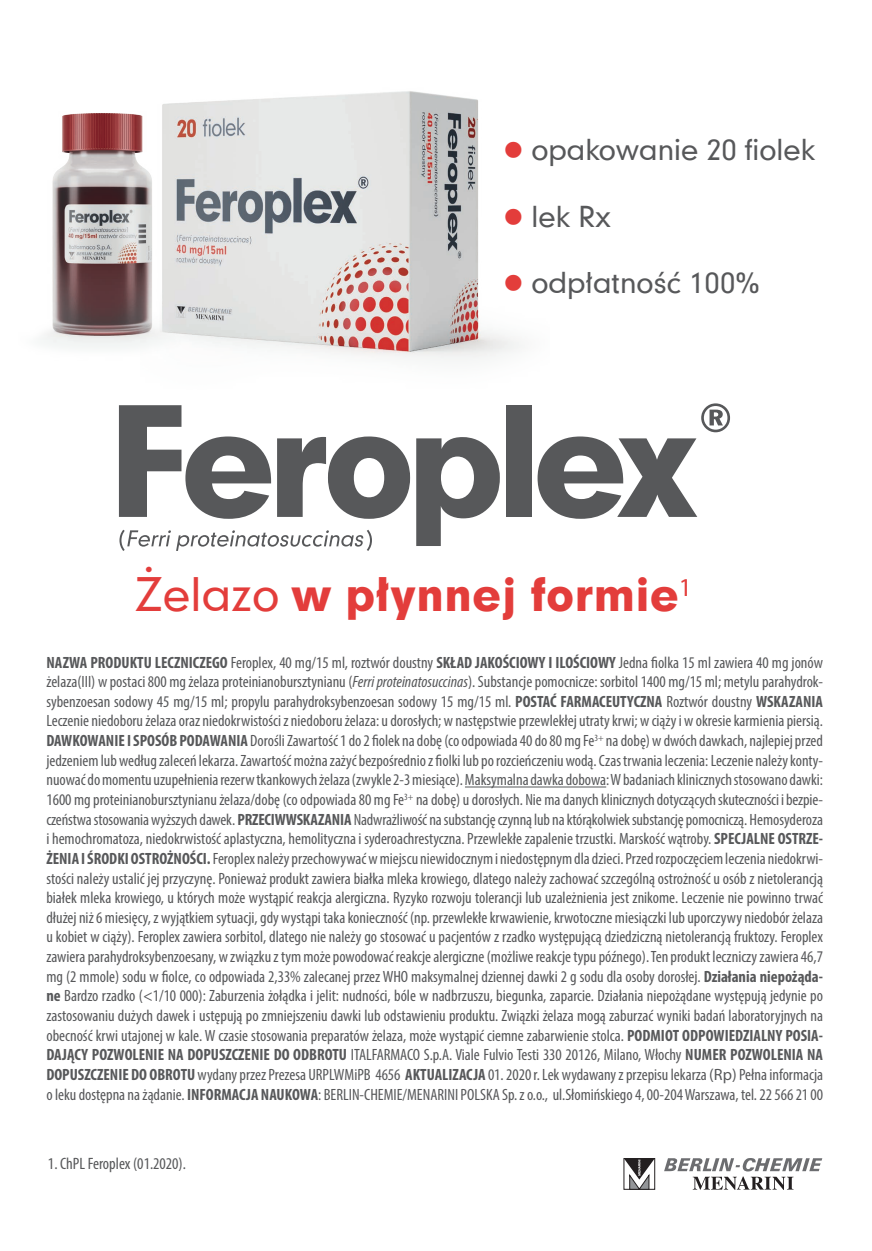
<style>
.page{position:relative;width:872px;height:1251px;background:#fff}
.page>*{position:absolute;margin:0;border:0;box-sizing:border-box;transform-origin:0 0}
.t1{font:44.25px "Geometric 706 Blk EU";color:#e33d3b}
.t2{font:27.6px "Geometric 706 Md EU";color:#57585a}
.t3{font:condensed 16.5px "Myriad Pro";color:#57585a}
.t4{font:condensed 16.35px/19.6px "Myriad Pro";color:#57585a;text-align:justify}
.s1{color:#e33d3b}
.s2{font-family:"Geometric 706 Md EU"}
.s3{font-weight:700}
.s4{font-style:italic}
.s5{font-stretch:normal}
</style>
<div class="page">
<img style="left:187px;top:91px;width:335px;height:269px">
<img style="left:40px;top:103px;width:147px;height:246px">
<svg style="left:664px;top:1158px;width:158px;height:31px"></svg>
<svg style="left:623px;top:1158px;width:32px;height:31px"></svg>
<svg style="left:119px;top:405px;width:152px;height:113px"></svg>
<svg style="left:277px;top:436px;width:133px;height:82px"></svg>
<svg style="left:416px;top:437px;width:84px;height:109px"></svg>
<div style="left:506px;top:405px;width:25px;height:112px;background:#57585a"></div>
<svg style="left:537px;top:403px;width:193px;height:115px"></svg>
<svg style="left:119px;top:529px;width:253px;height:22px"></svg>
<hr style="left:465px;top:786px;width:141px;height:1px;background:#57585a">
<h2 class="t2" style="left:503px;top:131px;width:314px"><span class="s1">●</span> opakowanie 20 fiolek</h2>
<h2 class="t2" style="left:503px;top:198px;width:109px"><span class="s1">●</span> lek Rx</h2>
<h2 class="t2" style="left:503px;top:264px;width:258px"><span class="s1">●</span> odpłatność 100%</h2>
<h1 class="t1" style="left:135px;top:563px;width:558px"><span class="s2">Żelazo</span> w płynnej formie<sup>1</sup></h1>
<p class="t4" style="left:46px;top:652px;width:778px"><span class="s3">NAZWA PRODUKTU LECZNICZEGO</span> Feroplex, 40 mg/15 ml, roztwór doustny <span class="s3">SKŁAD JAKOŚCIOWY I ILOŚCIOWY</span> Jedna fiolka 15 ml zawiera 40 mg jonów żelaza(III) w postaci 800 mg żelaza proteinianobursztynianu (<span class="s4">Ferri proteinatosuccinas</span>). Substancje pomocnicze: sorbitol 1400 mg/15 ml; metylu parahydrok&shy;sybenzoesan sodowy 45 mg/15 ml; propylu parahydroksybenzoesan sodowy 15 mg/15 ml. <span class="s3">POSTAĆ FARMACEUTYCZNA</span> Roztwór doustny <span class="s3">WSKAZANIA </span>Leczenie niedoboru żelaza oraz niedokrwistości z niedoboru żelaza: u dorosłych; w następstwie przewlekłej utraty krwi; w ciąży i w okresie karmienia piersią.<br><span class="s3">DAWKOWANIE I SPOSÓB PODAWANIA</span> Dorośli Zawartość 1 do 2 fiolek na dobę (co odpowiada 40 do 80 mg Fe<sup>3+</sup> na dobę) w dwóch dawkach, najlepiej przed jedzeniem lub według zaleceń lekarza. Zawartość można zażyć bezpośrednio z fiolki lub po rozcieńczeniu wodą. Czas trwania leczenia: Leczenie należy konty&shy;nuować do momentu uzupełnienia rezerw tkankowych żelaza (zwykle 2-3 miesiące). Maksymalna dawka dobowa: W badaniach klinicznych stosowano dawki:<br>1600 mg proteinianobursztynianu żelaza/dobę (co odpowiada 80 mg Fe<sup>3+</sup> na dobę) u dorosłych. Nie ma danych klinicznych dotyczących skuteczności i bezpie&shy;czeństwa stosowania wyższych dawek. <span class="s3">PRZECIWWSKAZANIA</span> Nadwrażliwość na substancję czynną lub na którąkolwiek substancję pomocniczą. Hemosyderoza i hemochromatoza, niedokrwistość aplastyczna, hemolityczna i syderoachrestyczna. Przewlekłe zapalenie trzustki. Marskość wątroby. <span class="s3">SPECJALNE OSTRZE-ŻENIA I ŚRODKI OSTROŻNOŚCI.</span> Feroplex należy przechowywać w miejscu niewidocznym i niedostępnym dla dzieci. Przed rozpoczęciem leczenia niedokrwi&shy;stości należy ustalić jej przyczynę. Ponieważ produkt zawiera białka mleka krowiego, dlatego należy zachować szczególną ostrożność u osób z nietolerancją białek mleka krowiego, u których może wystąpić reakcja alergiczna. Ryzyko rozwoju tolerancji lub uzależnienia jest znikome. Leczenie nie powinno trwać dłużej niż 6 miesięcy, z wyjątkiem sytuacji, gdy wystąpi taka konieczność (np. przewlekłe krwawienie, krwotoczne miesiączki lub uporczywy niedobór żelaza u kobiet w ciąży). Feroplex zawiera sorbitol, dlatego nie należy go stosować u pacjentów z rzadko występującą dziedziczną nietolerancją fruktozy. Feroplex zawiera parahydroksybenzoesany, w związku z tym może powodować reakcje alergiczne (możliwe reakcje typu późnego). Ten produkt leczniczy zawiera 46,7 mg (2 mmole) sodu w fiolce, co odpowiada 2,33% zalecanej przez WHO maksymalnej dziennej dawki 2 g sodu dla osoby dorosłej. <span class="s3">Działania niepożąda&shy;ne</span> Bardzo rzadko (&lt;1/10 000): Zaburzenia żołądka i jelit: nudności, bóle w nadbrzuszu, biegunka, zaparcie. Działania niepożądane występują jedynie po zastosowaniu dużych dawek i ustępują po zmniejszeniu dawki lub odstawieniu produktu. Związki żelaza mogą zaburzać wyniki badań laboratoryjnych na obecność krwi utajonej w kale. W czasie stosowania preparatów żelaza, może wystąpić ciemne zabarwienie stolca. <span class="s3">PODMIOT ODPOWIEDZIALNY POSIA-DAJĄCY POZWOLENIE NA DOPUSZCZENIE DO ODBROTU</span> ITALFARMACO S.p.A. Viale Fulvio Testi 330 20126, Milano, Włochy <span class="s3">NUMER POZWOLENIA NA DOPUSZCZENIE DO OBROTU</span> wydany przez Prezesa URPLWMiPB 4656 <span class="s3">AKTUALIZACJA</span> 01. 2020 r. Lek wydawany z przepisu lekarza <span class="s5">(Rp)</span> Pełna informacja o leku dostępna na żądanie. <span class="s3">INFORMACJA NAUKOWA</span>: BERLIN-CHEMIE/MENARINI POLSKA Sp. z o.o., ul.Słomińskiego 4, 00-204 Warszawa, tel. 22 566 21 00</p>
<p class="t3" style="left:48px;top:1153px;width:139px">1. ChPL Feroplex (01.2020).</p>
</div>
